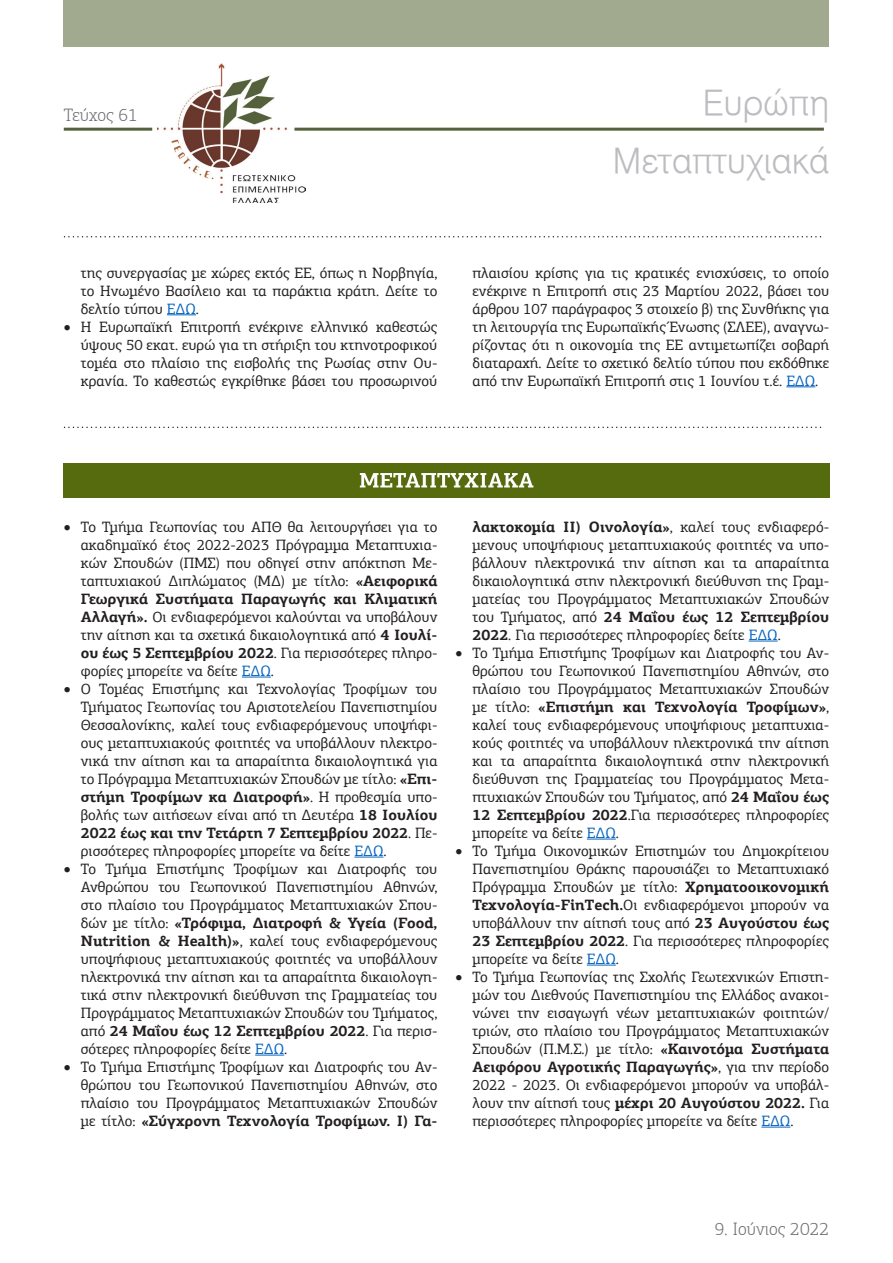
<style>
.page{position:relative;width:893px;height:1263px;background:#fff}
.page>*{position:absolute;margin:0;border:0;box-sizing:border-box;transform-origin:0 0}
.t1{font:34.5px "UN Helvetica Light Normal";color:#bcbdc0}
.t2{font:300 18px "PF Agora Slab Pro";color:#6c6d70}
.t3{font:15px/18px "PF Agora Slab Pro";color:#231f20;text-align:justify}
.s1{color:#0563c1}
.s2{font-weight:700}
</style>
<div class="page">
<img style="left:157px;top:64px;width:148px;height:139px">
<hr style="left:64px;top:128px;width:88px;height:3px;background:#55613c">
<hr style="left:294px;top:128px;width:530px;height:3px;background:#55613c">
<div style="left:64px;top:0;width:765px;height:47px;background:#a1aa8f"></div>
<svg style="left:65px;top:236px;width:756px;height:1px"></svg>
<svg style="left:65px;top:427px;width:756px;height:1px"></svg>
<svg style="left:167px;top:314px;width:29px;height:1px"></svg>
<svg style="left:786px;top:386px;width:29px;height:1px"></svg>
<div style="left:64px;top:463px;width:766px;height:35px;background:#556b0e"></div>
<svg style="left:360px;top:473px;width:173px;height:14px"></svg>
<svg style="left:242px;top:677px;width:29px;height:1px"></svg>
<svg style="left:354px;top:857px;width:29px;height:1px"></svg>
<svg style="left:255px;top:1055px;width:29px;height:1px"></svg>
<svg style="left:749px;top:641px;width:29px;height:1px"></svg>
<svg style="left:587px;top:839px;width:29px;height:1px"></svg>
<svg style="left:587px;top:965px;width:29px;height:1px"></svg>
<svg style="left:761px;top:1127px;width:29px;height:1px"></svg>
<p class="t2" style="left:64px;top:105px;width:76px">Τεύχος 61</p>
<p class="t3" style="left:81px;top:263px;width:358px">της συνεργασίας με χώρες εκτός ΕΕ, όπως η Νορβηγία, το Ηνωμένο Βασίλειο και τα παράκτια κράτη. Δείτε το δελτίο τύπου <span class="s1">ΕΔΩ</span>.</p>
<p class="t3" style="left:81px;top:317px;width:358px;text-indent:-17px">• Η Ευρωπαϊκή Επιτροπή ενέκρινε ελληνικό καθεστώς ύψους 50 εκατ. ευρώ για τη στήριξη του κτηνοτροφικού τομέα στο πλαίσιο της εισβολής της Ρωσίας στην Ου&shy;κρανία. Το καθεστώς εγκρίθηκε βάσει του προσωρινού</p>
<p class="t1" style="left:703px;top:83px;width:128px">Ευρώπη</p>
<p class="t1" style="left:613px;top:141px;width:218px">Μεταπτυχιακά</p>
<p class="t3" style="left:472px;top:263px;width:358px">πλαισίου κρίσης για τις κρατικές ενισχύσεις, το οποίο ενέκρινε η Επιτροπή στις 23 Μαρτίου 2022, βάσει του άρθρου 107 παράγραφος 3 στοιχείο β) της Συνθήκης για τη λειτουργία της Ευρωπαϊκής Ένωσης (ΣΛΕΕ), αναγνω&shy;ρίζοντας ότι η οικονομία της ΕΕ αντιμετωπίζει σοβαρή διαταραχή. Δείτε το σχετικό δελτίο τύπου που εκδόθηκε από την Ευρωπαϊκή Επιτροπή στις 1 Ιουνίου τ.έ. <span class="s1">ΕΔΩ</span>.</p>
<p class="t3" style="left:81px;top:518px;width:358px;text-indent:-17px">• Το Τμήμα Γεωπονίας του ΑΠΘ θα λειτουργήσει για το ακαδημαϊκό έτος 2022-2023 Πρόγραμμα Μεταπτυχια&shy;κών Σπουδών (ΠΜΣ) που οδηγεί στην απόκτηση Με&shy;ταπτυχιακού Διπλώματος (ΜΔ) με τίτλο: <span class="s2">«Αειφορικά Γεωργικά Συστήματα Παραγωγής και Κλιματική Αλλαγή».</span> Οι ενδιαφερόμενοι καλούνται να υποβάλουν την αίτηση και τα σχετικά δικαιολογητικά από <span class="s2">4 Ιουλί&shy;ου έως 5 Σεπτεμβρίου 2022</span>. Για περισσότερες πληρο&shy;φορίες μπορείτε να δείτε <span class="s1">ΕΔΩ</span>.</p>
<p class="t3" style="left:81px;top:680px;width:358px;text-indent:-17px">• Ο Τομέας Επιστήμης και Τεχνολογίας Τροφίμων του Τμήματος Γεωπονίας του Αριστοτελείου Πανεπιστημίου Θεσσαλονίκης, καλεί τους ενδιαφερόμενους υποψήφι&shy;ους μεταπτυχιακούς φοιτητές να υποβάλλουν ηλεκτρο&shy;νικά την αίτηση και τα απαραίτητα δικαιολογητικά για το Πρόγραμμα Μεταπτυχιακών Σπουδών με τίτλο: <span class="s2">«Επι&shy;στήμη Τροφίμων κα Διατροφή»</span>. Η προθεσμία υπο&shy;βολής των αιτήσεων είναι από τη Δευτέρα <span class="s2">18 Ιουλίου 2022 έως και την Τετάρτη 7 Σεπτεμβρίου 2022</span>. Πε&shy;ρισσότερες πληροφορίες μπορείτε να δείτε <span class="s1">ΕΔΩ</span>.</p>
<p class="t3" style="left:81px;top:860px;width:358px;text-indent:-17px">• Το Τμήμα Επιστήμης Τροφίμων και Διατροφής του Ανθρώπου του Γεωπονικού Πανεπιστημίου Αθηνών, στο πλαίσιο του Προγράμματος Μεταπτυχιακών Σπου&shy;δών με τίτλο: <span class="s2">«Τρόφιμα, Διατροφή &amp; Υγεία (Food, Nutrition &amp; Health)»</span>, καλεί τους ενδιαφερόμενους υποψήφιους μεταπτυχιακούς φοιτητές να υποβάλλουν ηλεκτρονικά την αίτηση και τα απαραίτητα δικαιολογη&shy;τικά στην ηλεκτρονική διεύθυνση της Γραμματείας του Προγράμματος Μεταπτυχιακών Σπουδών του Τμήματος, από <span class="s2">24 Μαΐου έως 12 Σεπτεμβρίου 2022</span>. Για περισ&shy;σότερες πληροφορίες δείτε <span class="s1">ΕΔΩ</span>.</p>
<p class="t3" style="left:81px;top:1058px;width:358px;text-indent:-17px">• Το Τμήμα Επιστήμης Τροφίμων και Διατροφής του Αν&shy;θρώπου του Γεωπονικού Πανεπιστημίου Αθηνών, στο πλαίσιο του Προγράμματος Μεταπτυχιακών Σπουδών με τίτλο: <span class="s2">«Σύγχρονη Τεχνολογία Τροφίμων. Ι) Γα-</span></p>
<p class="t3" style="left:472px;top:518px;width:358px"><span class="s2">λακτοκομία ΙΙ) Οινολογία»</span>, καλεί τους ενδιαφερό&shy;μενους υποψήφιους μεταπτυχιακούς φοιτητές να υπο&shy;βάλλουν ηλεκτρονικά την αίτηση και τα απαραίτητα δικαιολογητικά στην ηλεκτρονική διεύθυνση της Γραμ&shy;ματείας του Προγράμματος Μεταπτυχιακών Σπουδών του Τμήματος, από <span class="s2">24 Μαΐου έως 12 Σεπτεμβρίου 2022</span>. Για περισσότερες πληροφορίες δείτε <span class="s1">ΕΔΩ</span>.</p>
<p class="t3" style="left:472px;top:644px;width:358px;text-indent:-17px">• Το Τμήμα Επιστήμης Τροφίμων και Διατροφής του Αν&shy;θρώπου του Γεωπονικού Πανεπιστημίου Αθηνών, στο πλαίσιο του Προγράμματος Μεταπτυχιακών Σπουδών με τίτλο: <span class="s2">«Επιστήμη και Τεχνολογία Τροφίμων»</span>, καλεί τους ενδιαφερόμενους υποψήφιους μεταπτυχια&shy;κούς φοιτητές να υποβάλλουν ηλεκτρονικά την αίτηση και τα απαραίτητα δικαιολογητικά στην ηλεκτρονική διεύθυνση της Γραμματείας του Προγράμματος Μετα&shy;πτυχιακών Σπουδών του Τμήματος, από <span class="s2">24 Μαΐου έως 12 Σεπτεμβρίου 2022</span>.Για περισσότερες πληροφορίες μπορείτε να δείτε <span class="s1">ΕΔΩ</span>.</p>
<p class="t3" style="left:472px;top:842px;width:358px;text-indent:-17px">• Το Τμήμα Οικονομικών Επιστημών του Δημοκρίτειου Πανεπιστημίου Θράκης παρουσιάζει το Μεταπτυχιακό Πρόγραμμα Σπουδών με τίτλο: <span class="s2">Χρηματοοικονομική Τεχνολογία-FinTech.</span>Οι ενδιαφερόμενοι μπορούν να υποβάλλουν την αίτησή τους από <span class="s2">23 Αυγούστου έως 23 Σεπτεμβρίου 2022</span>. Για περισσότερες πληροφορίες μπορείτε να δείτε <span class="s1">ΕΔΩ</span>.</p>
<p class="t3" style="left:472px;top:968px;width:358px;text-indent:-17px">• Το Τμήμα Γεωπονίας της Σχολής Γεωτεχνικών Επιστη&shy;μών του Διεθνούς Πανεπιστημίου της Ελλάδος ανακοι&shy;νώνει την εισαγωγή νέων μεταπτυχιακών φοιτητών/ τριών, στο πλαίσιο του Προγράμματος Μεταπτυχιακών Σπουδών (Π.Μ.Σ.) με τίτλο: <span class="s2">«Καινοτόμα Συστήματα Αειφόρου Αγροτικής Παραγωγής»</span>, για την περίοδο 2022 - 2023. Οι ενδιαφερόμενοι μπορούν να υποβάλ&shy;λουν την αίτησή τους <span class="s2">μέχρι 20 Αυγούστου 2022.</span> Για περισσότερες πληροφορίες μπορείτε να δείτε <span class="s1">ΕΔΩ</span>.</p>
<p class="t2" style="left:715px;top:1218px;width:116px">9. Ιούνιος 2022</p>
</div>
